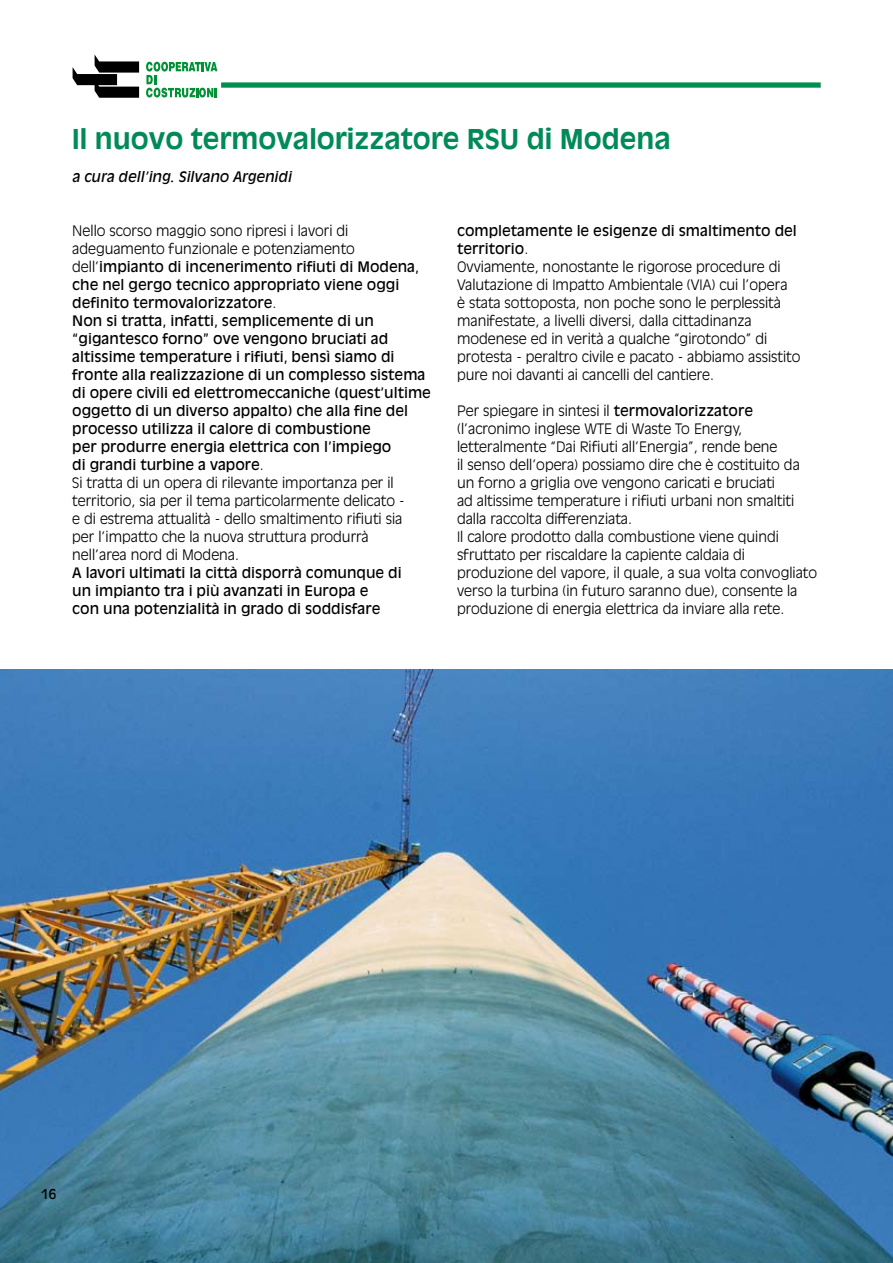
<style>
.page{position:relative;width:893px;height:1263px;background:#fff}
.page>*{position:absolute;margin:0;border:0;box-sizing:border-box;transform-origin:0 0}
.t1{font:700 27px "Antique Olive";color:#008a57}
.t2{font:300 14.25px/18px "Antique Olive";color:#000}
.t3{font:14.25px/18px "Antique Olive";color:#000}
.t4{font:italic 14.25px "Antique Olive";color:#000}
.t5{font:13.5px "Antique Olive";color:#000}
.s1{font-weight:300}
.s2{font-weight:400}
</style>
<div class="page">
<img style="left:0;top:669px;width:893px;height:594px">
<div style="left:221px;top:82px;width:600px;height:6px;background:#008e4f"></div>
<svg style="left:146px;top:62px;width:71px;height:35px"></svg>
<svg style="left:73px;top:55px;width:66px;height:43px"></svg>
<h1 class="t1" style="left:72px;top:123px;width:600px">Il nuovo termovalorizzatore RSU di Modena</h1>
<p class="t4" style="left:72px;top:168px;width:221px">a cura dell’ing. Silvano Argenidi</p>
<p class="t3" style="left:72px;top:222px;width:360px"><span class="s1">Nello scorso maggio sono ripresi i lavori di adeguamento funzionale e potenziamento dell’</span>impianto di incenerimento rifiuti di Modena, che nel gergo tecnico appropriato viene oggi definito termovalorizzatore<span class="s1">.<br></span>Non si tratta, infatti, semplicemente di un “gigantesco forno” ove vengono bruciati ad altissime temperature i rifiuti, bensì siamo di fronte alla realizzazione di un complesso sistema di opere civili ed elettromeccaniche (quest’ultime oggetto di un diverso appalto) che alla fine del processo utilizza il calore di combustione<br>per produrre energia elettrica con l’impiego<br>di grandi turbine a vapore<span class="s1">.<br>Si tratta di un opera di rilevante importanza per il territorio, sia per il tema particolarmente delicato -<br>e di estrema attualità - dello smaltimento rifiuti sia<br>per l’impatto che la nuova struttura produrrà<br>nell’area nord di Modena.</span></p>
<p class="t3" style="left:72px;top:564px;width:331px">A lavori ultimati la città disporrà comunque di un impianto tra i più avanzati in Europa e<br>con una potenzialità in grado di soddisfare</p>
<p class="t2" style="left:457px;top:221px;width:345px"><span class="s2">completamente le esigenze di smaltimento del territorio</span>.<br>Ovviamente, nonostante le rigorose procedure di Valutazione di Impatto Ambientale (VIA) cui l’opera<br>è stata sottoposta, non poche sono le perplessità manifestate, a livelli diversi, dalla cittadinanza modenese ed in verità a qualche “girotondo” di protesta - peraltro civile e pacato - abbiamo assistito pure noi davanti ai cancelli del cantiere.</p>
<p class="t2" style="left:457px;top:401px;width:361px">Per spiegare in sintesi il <span class="s2">termovalorizzatore </span>(l’acronimo inglese WTE di Waste To Energy, letteralmente “Dai Rifiuti all’Energia”, rende bene<br>il senso dell’opera) possiamo dire che è costituito da un forno a griglia ove vengono caricati e bruciati<br>ad altissime temperature i rifiuti urbani non smaltiti dalla raccolta differenziata.<br>Il calore prodotto dalla combustione viene quindi sfruttato per riscaldare la capiente caldaia di produzione del vapore, il quale, a sua volta convogliato verso la turbina (in futuro saranno due), consente la produzione di energia elettrica da inviare alla rete.</p>
<p class="t5" style="left:41px;top:1186px;width:16px">16</p>
</div>
